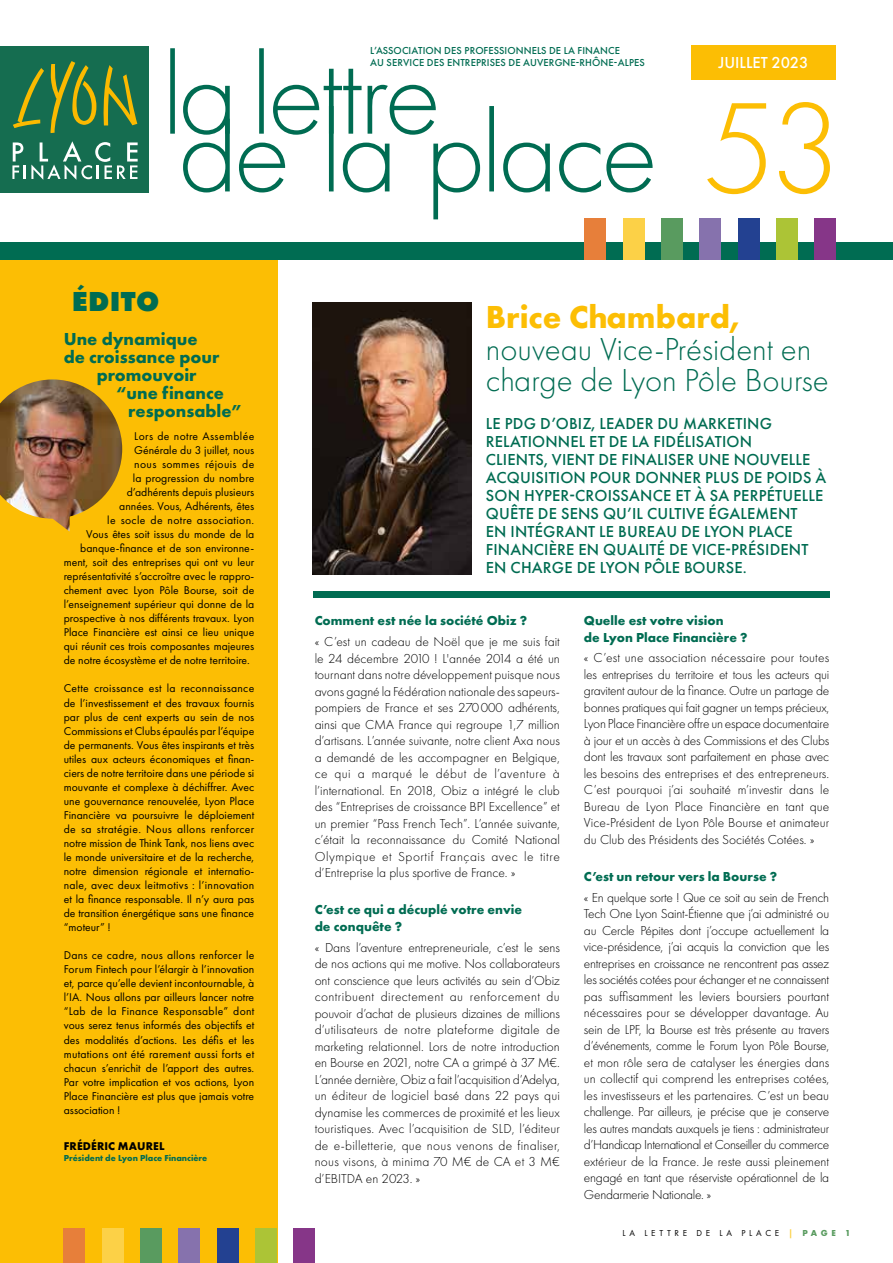
<style>
.page{position:relative;width:893px;height:1263px;background:#fff}
.page>*{position:absolute;margin:0;border:0;box-sizing:border-box;transform-origin:0 0}
.t1{font:300 134.1px "Futura PT";color:#fcbe04}
.t2{font:300 33px/31.5px "Futura PT";color:#006c52}
.t3{font:700 33px "Futura PT";color:#fcbe04}
.t4{font:800 28.5px "Futura PT";letter-spacing:.01em;color:#006c52}
.t5{font:700 18px "Futura PT";color:#006c52}
.t6{font:500 16.5px/18px "Futura PT";letter-spacing:.01em;color:#006c52}
.t7{font:500 16.5px "Futura PT";color:#fff}
.t8{font:300 13.5px/16.5px "Futura PT";color:#000;text-align:justify}
.t9{font:700 13.5px/16.5px "Futura PT";color:#006c52}
.t10{font:11.7px/14.1px "Futura PT";color:#000;text-align:justify}
.t11{font:11.7px "Futura PT";letter-spacing:.03em;color:#000}
.t12{font:700 11.7px "Futura PT";letter-spacing:.01em;color:#000}
.t13{font:500 10.5px/12.6px "Futura PT";letter-spacing:.01em;color:#006c52}
.t14{font:700 9px "Futura PT";color:#006c52}
.t15{font:9px "Futura PT";letter-spacing:.41em;color:#000}
.s1{font-weight:700;color:#fcd147}
.s2{font-weight:700;color:#599b5f}
</style>
<div class="page">
<div style="left:0;top:259px;width:278px;height:1004px;background:#fcbe04"></div>
<div style="left:0;top:242px;width:893px;height:17px;background:#006c52"></div>
<div style="left:691px;top:45px;width:145px;height:34px;background:#fcbe04"></div>
<div style="left:313px;top:592px;width:516px;height:6px;background:#006c52"></div>
<img style="left:0;top:379px;width:122px;height:140px">
<div style="left:1px;top:47px;width:148px;height:146px;background:#156d50"></div>
<svg style="left:13px;top:61px;width:124px;height:72px"></svg>
<svg style="left:12px;top:141px;width:126px;height:39px"></svg>
<div style="left:64px;top:1229px;width:21px;height:34px;background:#e77f3a"></div>
<div style="left:217px;top:1229px;width:21px;height:34px;background:#234191"></div>
<div style="left:140px;top:1229px;width:22px;height:34px;background:#599b5f"></div>
<div style="left:293px;top:1229px;width:22px;height:34px;background:#863688"></div>
<div style="left:102px;top:1229px;width:21px;height:34px;background:#fcd147"></div>
<div style="left:255px;top:1229px;width:21px;height:34px;background:#acc436"></div>
<div style="left:179px;top:1229px;width:21px;height:34px;background:#8672ad"></div>
<div style="left:585px;top:218px;width:21px;height:41px;background:#e77f3a"></div>
<div style="left:738px;top:218px;width:21px;height:41px;background:#234191"></div>
<div style="left:661px;top:218px;width:22px;height:41px;background:#599b5f"></div>
<div style="left:814px;top:218px;width:22px;height:41px;background:#863688"></div>
<div style="left:623px;top:218px;width:21px;height:41px;background:#fcd147"></div>
<div style="left:776px;top:218px;width:21px;height:41px;background:#acc436"></div>
<div style="left:700px;top:218px;width:21px;height:41px;background:#8672ad"></div>
<svg style="left:170px;top:48px;width:483px;height:171px"></svg>
<img style="left:313px;top:303px;width:158px;height:271px">
<h3 class="t4" style="left:72px;top:283px;width:89px">ÉDITO</h3>
<h3 class="t5" style="left:64px;top:327px;width:135px">Une dynamique</h3>
<h3 class="t5" style="left:64px;top:345px;width:157px">de croissance pour</h3>
<h3 class="t5" style="left:97px;top:363px;width:101px">promouvoir</h3>
<h3 class="t5" style="left:116px;top:381px;width:109px">“une finance</h3>
<h3 class="t5" style="left:128px;top:399px;width:115px">responsable”</h3>
<p class="t11" style="left:134px;top:429px;width:121px">Lors de notre Assemblée</p>
<p class="t10" style="left:134px;top:443px;width:122px">Générale du 3 juillet, nous</p>
<p class="t11" style="left:134px;top:457px;width:122px">nous sommes réjouis de</p>
<p class="t10" style="left:133px;top:471px;width:123px">la progression du nombre</p>
<p class="t10" style="left:127px;top:485px;width:129px">d’adhérents depuis plusieurs</p>
<p class="t10" style="left:119px;top:499px;width:136px">années. Vous, Adhérents, êtes</p>
<p class="t11" style="left:107px;top:513px;width:148px">le socle de notre association.</p>
<p class="t10" style="left:86px;top:527px;width:170px">Vous êtes soit issus du monde de la</p>
<p class="t10" style="left:80px;top:541px;width:176px">banque-finance et de son environne-</p>
<p class="t10" style="left:64px;top:555px;width:192px">ment, soit des entreprises qui ont vu leur</p>
<p class="t10" style="left:64px;top:569px;width:192px">représentativité s’accroître avec le rappro-</p>
<p class="t10" style="left:64px;top:583px;width:192px">chement avec Lyon Pôle Bourse, soit de</p>
<p class="t10" style="left:64px;top:597px;width:192px">l’enseignement supérieur qui donne de la</p>
<p class="t10" style="left:64px;top:611px;width:192px">prospective à nos différents travaux. Lyon</p>
<p class="t10" style="left:64px;top:625px;width:192px">Place Financière est ainsi ce lieu unique</p>
<p class="t10" style="left:64px;top:639px;width:192px">qui réunit ces trois composantes majeures</p>
<p class="t10" style="left:64px;top:653px;width:188px">de notre écosystème et de notre territoire.</p>
<p class="t10" style="left:64px;top:681px;width:192px">Cette croissance est la reconnaissance de l’investissement et des travaux fournis par plus de cent experts au sein de nos Commissions et Clubs épaulés par l’équipe de permanents. Vous êtes inspirants et très utiles aux acteurs économiques et finan&shy;ciers de notre territoire dans une période si mouvante et complexe à déchiffrer. Avec une gouvernance renouvelée, Lyon Place Financière va poursuivre le déploiement de sa stratégie. Nous allons renforcer notre mission de Think Tank, nos liens avec le monde universitaire et de la recherche, notre dimension régionale et internatio&shy;nale, avec deux leitmotivs : l’innovation et la finance responsable. Il n’y aura pas de transition énergétique sans une finance “moteur” !</p>
<p class="t10" style="left:64px;top:948px;width:192px">Dans ce cadre, nous allons renforcer le Forum Fintech pour l’élargir à l’innovation et, parce qu’elle devient incontournable, à l’IA. Nous allons par ailleurs lancer notre “Lab de la Finance Responsable” dont vous serez tenus informés des objectifs et des modalités d’actions. Les défis et les mutations ont été rarement aussi forts et chacun s’enrichit de l’apport des autres.<br>Par votre implication et vos actions, Lyon Place Financière est plus que jamais votre association !</p>
<p class="t12" style="left:64px;top:1139px;width:102px">FRÉDÉRIC MAUREL</p>
<p class="t14" style="left:64px;top:1152px;width:145px">Président de Lyon Place Financière</p>
<p class="t13" style="left:370px;top:44px;width:276px">L’ASSOCIATION DES PROFESSIONNELS DE LA FINANCE<br>AU SERVICE DES ENTREPRISES DE AUVERGNE-RHÔNE-ALPES</p>
<p class="t7" style="left:718px;top:53px;width:91px">JUILLET 2023</p>
<h1 class="t1" style="left:703px;top:72px;width:141px">53</h1>
<h2 class="t3" style="left:486px;top:296px;width:256px">Brice Chambard,</h2>
<h2 class="t2" style="left:486px;top:333px;width:344px">nouveau Vice-Président en charge de Lyon Pôle Bourse</h2>
<p class="t6" style="left:486px;top:415px;width:342px">LE PDG D’OBIZ, LEADER DU MARKETING RELATIONNEL ET DE LA FIDÉLISATION<br>CLIENTS, VIENT DE FINALISER UNE NOUVELLE ACQUISITION POUR DONNER PLUS DE POIDS À SON HYPER-CROISSANCE ET À SA PERPÉTUELLE QUÊTE DE SENS QU’IL CULTIVE ÉGALEMENT<br>EN INTÉGRANT LE BUREAU DE LYON PLACE FINANCIÈRE EN QUALITÉ DE VICE-PRÉSIDENT EN CHARGE DE LYON PÔLE BOURSE.</p>
<p class="t9" style="left:315px;top:612px;width:214px">Comment est née la société Obiz ?</p>
<p class="t8" style="left:315px;top:633px;width:247px">« C’est un cadeau de Noël que je me suis fait le 24 décembre 2010 ! L'année 2014 a été un tournant dans notre développement puisque nous avons gagné la Fédération nationale des sapeurs&shy;pompiers de France et ses 270000 adhérents, ainsi que CMA France qui regroupe 1,7 million d’artisans. L’année suivante, notre client Axa nous a demandé de les accompagner en Belgique, ce qui a marqué le début de l’aventure à l’international. En 2018, Obiz a intégré le club des “Entreprises de croissance BPI Excellence” et un premier “Pass French Tech”. L’année suivante, c’était la reconnaissance du Comité National Olympique et Sportif Français avec le titre d’Entreprise la plus sportive de France. »</p>
<p class="t9" style="left:315px;top:901px;width:209px">C’est ce qui a décuplé votre envie de conquête ?</p>
<p class="t8" style="left:315px;top:939px;width:247px">« Dans l’aventure entrepreneuriale, c’est le sens de nos actions qui me motive. Nos collaborateurs ont conscience que leurs activités au sein d’Obiz contribuent directement au renforcement du pouvoir d’achat de plusieurs dizaines de millions d’utilisateurs de notre plateforme digitale de marketing relationnel. Lors de notre introduction en Bourse en 2021, notre CA a grimpé à 37 M€.<br>L’année dernière, Obiz a fait l’acquisition d’Adelya, un éditeur de logiciel basé dans 22 pays qui dynamise les commerces de proximité et les lieux touristiques. Avec l’acquisition de SLD, l’éditeur de e-billetterie, que nous venons de finaliser, nous visons, à minima 70 M€ de CA et 3 M€ d’EBITDA en 2023. »</p>
<p class="t9" style="left:584px;top:612px;width:165px">Quelle est votre vision<br>de Lyon Place Financière ?</p>
<p class="t8" style="left:584px;top:650px;width:247px">« C’est une association nécessaire pour toutes les entreprises du territoire et tous les acteurs qui gravitent autour de la finance. Outre un partage de bonnes pratiques qui fait gagner un temps précieux, Lyon Place Financière offre un espace documentaire à jour et un accès à des Commissions et des Clubs dont les travaux sont parfaitement en phase avec les besoins des entreprises et des entrepreneurs.<br>C’est pourquoi j’ai souhaité m’investir dans le Bureau de Lyon Place Financière en tant que Vice-Président de Lyon Pôle Bourse et animateur du Club des Présidents des Sociétés Cotées. »</p>
<p class="t9" style="left:584px;top:868px;width:195px">C’est un retour vers la Bourse ?</p>
<p class="t8" style="left:584px;top:889px;width:247px">« En quelque sorte ! Que ce soit au sein de French Tech One Lyon Saint-Étienne que j’ai administré ou au Cercle Pépites dont j’occupe actuellement la vice-présidence, j’ai acquis la conviction que les entreprises en croissance ne rencontrent pas assez les sociétés cotées pour échanger et ne connaissent pas suffisamment les leviers boursiers pourtant nécessaires pour se développer davantage. Au sein de LPF, la Bourse est très présente au travers d’événements, comme le Forum Lyon Pôle Bourse, et mon rôle sera de catalyser les énergies dans un collectif qui comprend les entreprises cotées, les investisseurs et les partenaires. C’est un beau challenge. Par ailleurs, je précise que je conserve les autres mandats auxquels je tiens : administrateur d’Handicap International et Conseiller du commerce extérieur de la France. Je reste aussi pleinement engagé en tant que réserviste opérationnel de la Gendarmerie Nationale. »</p>
<p class="t15" style="left:622px;top:1227px;width:229px">LA LETTRE DE LA PLACE <span class="s1">|</span> <span class="s2">PAGE 1</span></p>
</div>
